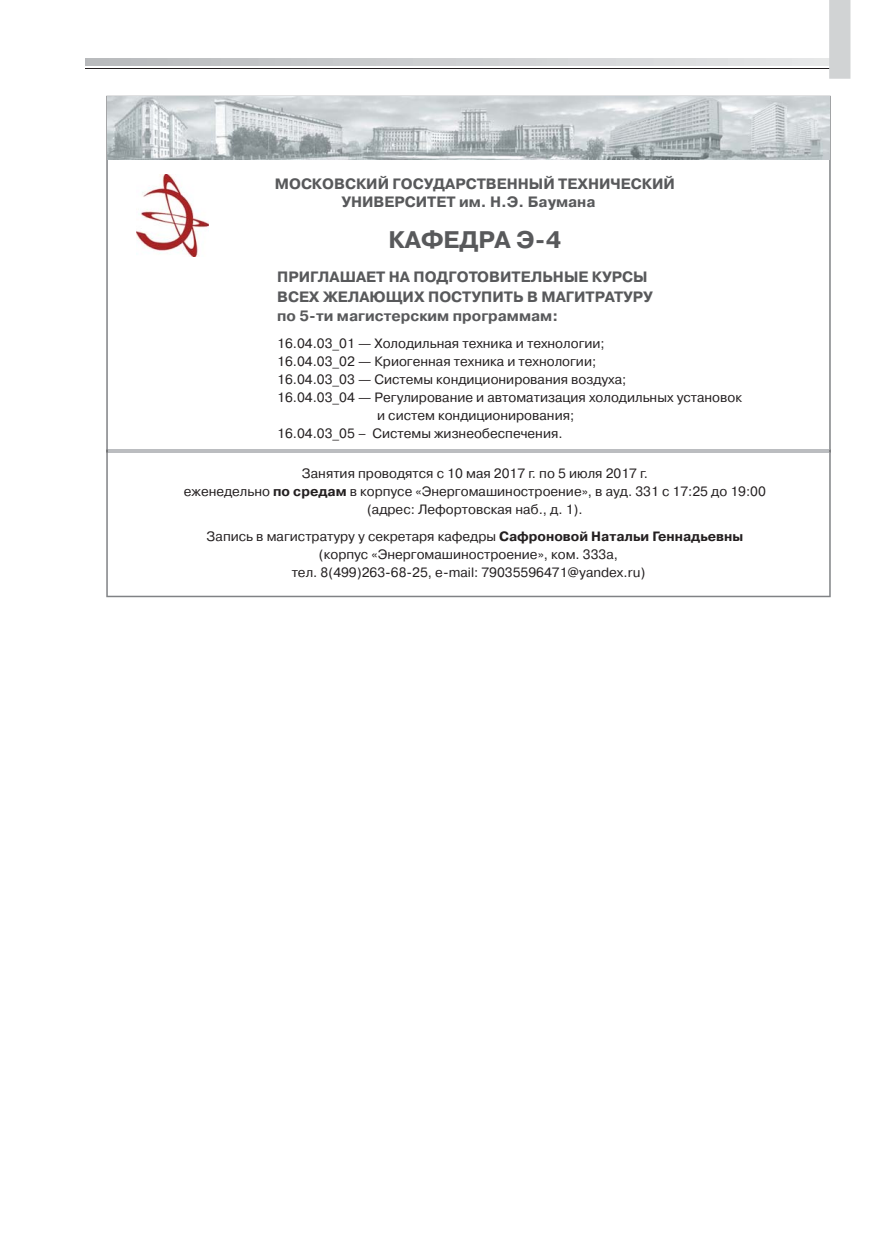
<style>
.page{position:relative;width:893px;height:1234px;background:#fff}
.page>*{position:absolute;margin:0;border:0;box-sizing:border-box;transform-origin:0 0}
.t1{font:700 24px "Pragmatica C";color:#58595b}
.t2{font:700 15px/19.5px "Pragmatica C";color:#58595b}
.t3{font:13.5px/18px "Pragmatica C";color:#231f20;text-align:center}
.s1{font-weight:700}
</style>
<div class="page">
<hr style="left:85px;top:68px;width:744px;height:1px;background:#231f20">
<div style="left:829px;top:0;width:21px;height:79px;background:#d1d3d4"></div>
<svg style="left:106px;top:96px;width:725px;height:501px"></svg>
<img style="left:136px;top:174px;width:72px;height:82px">
<img style="left:107px;top:96px;width:723px;height:63px">
<hr style="left:108px;top:449px;width:721px;height:3px;background:#bbbdc0">
<p class="t2" style="left:341px;top:176px;width:335px;line-height:18px;text-indent:-67px">МОСКОВСКИЙ ГОСУДАРСТВЕННЫЙ ТЕХНИЧЕСКИЙ<br>УНИВЕРСИТЕТ им. Н.Э. Баумана</p>
<h1 class="t1" style="left:388px;top:231px;width:174px">КАФЕДРА Э-4</h1>
<p class="t2" style="left:277px;top:269px;width:377px">ПРИГЛАШАЕТ НА ПОДГОТОВИТЕЛЬНЫЕ КУРСЫ<br>ВСЕХ ЖЕЛАЮЩИХ ПОСТУПИТЬ В МАГИТРАТУРУ по 5-ти магистерским программам:</p>
<p class="t3" style="left:277px;top:335px;width:329px">16.04.03_01 — Холодильная техника и технологии;</p>
<p class="t3" style="left:277px;top:353px;width:321px">16.04.03_02 — Криогенная техника и технологии;</p>
<p class="t3" style="left:277px;top:371px;width:351px">16.04.03_03 — Системы кондиционирования воздуха;</p>
<p class="t3" style="left:277px;top:389px;width:466px">16.04.03_04 — Регулирование и автоматизация холодильных установок</p>
<p class="t3" style="left:377px;top:407px;width:199px">и систем кондиционирования;</p>
<p class="t3" style="left:277px;top:425px;width:287px">16.04.03_05 – Системы жизнеобеспечения.</p>
<p class="t3" style="left:184px;top:466px;width:584px">Занятия проводятся с 10 мая 2017 г. по 5 июля 2017 г.<br>еженедельно <span class="s1">по средам</span> в корпусе «Энергомашиностроение», в ауд. 331 с 17:25 до 19:00 (адрес: Лефортовская наб., д. 1).</p>
<p class="t3" style="left:207px;top:528px;width:538px">Запись в магистратуру у секретаря кафедры <span class="s1">Сафроновой Натальи Геннадьевны</span></p>
<p class="t3" style="left:319px;top:546px;width:301px">(корпус «Энергомашиностроение», ком. 333а,</p>
<p class="t3" style="left:292px;top:564px;width:355px">тел. 8(499)263-68-25, e-mail: 79035596471@yandex.ru)</p>
</div>
